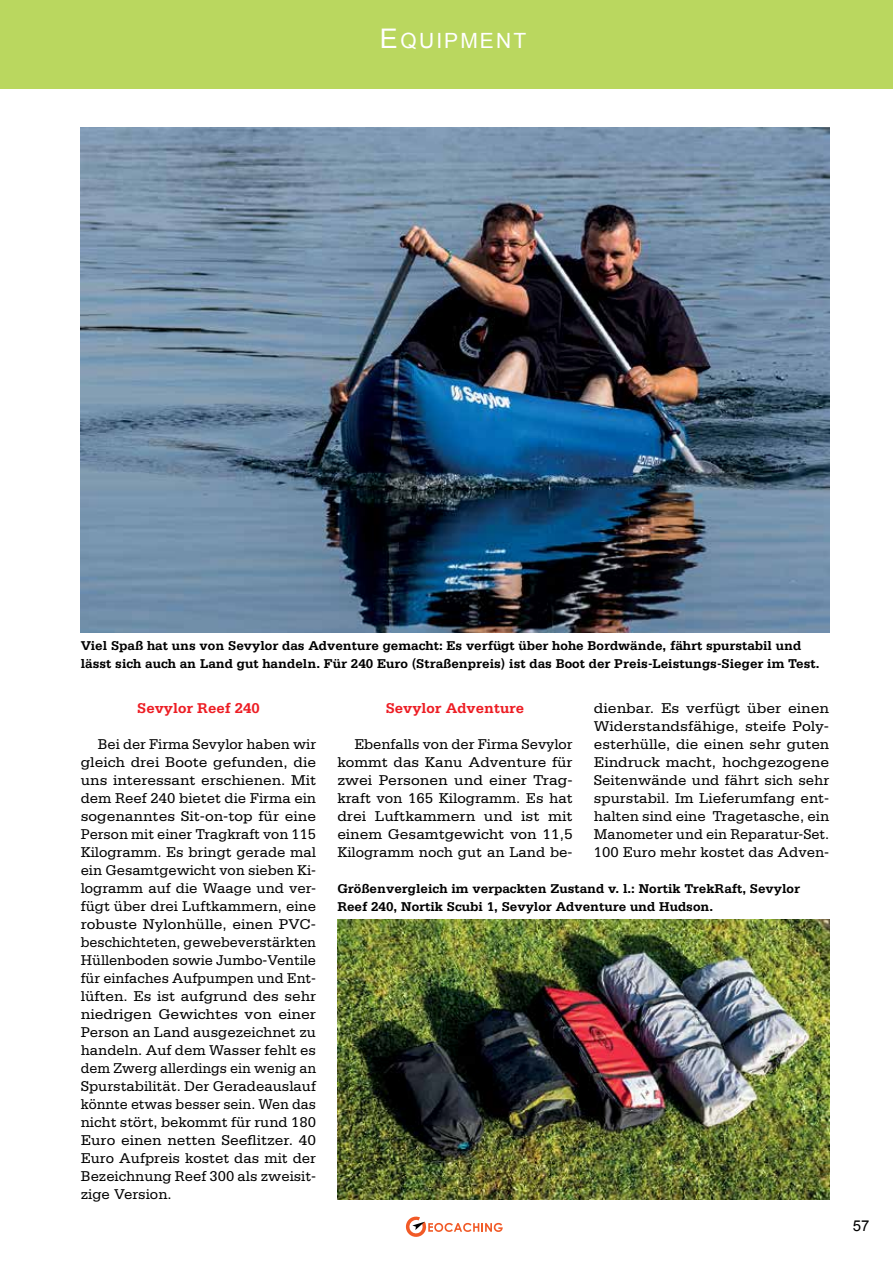
<style>
.page{position:relative;width:893px;height:1263px;background:#fff}
.page>*{position:absolute;margin:0;border:0;box-sizing:border-box;transform-origin:0 0}
.t1{font:21px "Arial";letter-spacing:.1em;color:#fff}
.t2{font:15px/18px "Serifa Std";color:#000;text-align:justify}
.t3{font:15px/18px "Serifa Std";color:#000;text-align:justify;scale:1.05 1}
.t4{font:700 15px "Serifa Std";color:#ed1d24}
.t5{font:15px "Arial";color:#000}
.t6{font:700 13.5px/18px "Serifa Std";color:#000}
.s1{font-size:27px}
</style>
<div class="page">
<div style="left:0;top:0;width:893px;height:88px;background:#bad75f"></div>
<svg style="left:405px;top:1216px;width:98px;height:21px"></svg>
<img style="left:81px;top:127px;width:748px;height:506px">
<img style="left:337px;top:919px;width:492px;height:280px">
<h1 class="t1" style="left:380px;top:27px;width:148px"><span class="s1">E</span>QUIPMENT</h1>
<p class="t6" style="left:81px;top:636px;width:740px">Viel Spaß hat uns von Sevylor das Adventure gemacht: Es verfügt über hohe Bordwände, fährt spurstabil und lässt sich auch an Land gut handeln. Für 240 Euro (Straßenpreis) ist das Boot der Preis-Leistungs-Sieger im Test.</p>
<p class="t4" style="left:137px;top:699px;width:124px">Sevylor Reef 240</p>
<p class="t2" style="left:81px;top:735px;width:237px;text-indent:17px">Bei der Firma Sevylor haben wir gleich drei Boote gefunden, die uns interessant erschienen. Mit dem Reef 240 bietet die Firma ein sogenanntes Sit-on-top für eine Person mit einer Tragkraft von 115<br>Kilogramm. Es bringt gerade mal ein Gesamtgewicht von sieben Ki&shy;logramm auf die Waage und ver&shy;fügt über drei Luftkammern, eine robuste Nylonhülle, einen PVC&shy;beschichteten, gewebeverstärkten Hüllenboden sowie Jumbo-Ventile für einfaches Aufpumpen und Ent&shy;lüften. Es ist aufgrund des sehr niedrigen Gewichtes von einer Person an Land ausgezeichnet zu handeln. Auf dem Wasser fehlt es dem Zwerg allerdings ein wenig an Spurstabilität. Der Geradeauslauf könnte etwas besser sein. Wen das nicht stört, bekommt für rund 180<br>Euro einen netten Seeflitzer. 40<br>Euro Aufpreis kostet das mit der Bezeichnung Reef 300 als zweisit&shy;zige Version.</p>
<p class="t4" style="left:386px;top:699px;width:140px">Sevylor Adventure</p>
<p class="t2" style="left:337px;top:735px;width:237px;text-indent:17px">Ebenfalls von der Firma Sevylor kommt das Kanu Adventure für zwei Personen und einer Trag&shy;kraft von 165 Kilogramm. Es hat drei Luftkammern und ist mit einem Gesamtgewicht von 11,5<br>Kilogramm noch gut an Land be-</p>
<p class="t3" style="left:594px;top:699px;width:226px">dienbar. Es verfügt über einen Widerstandsfähige, steife Poly&shy;esterhülle, die einen sehr guten Eindruck macht, hochgezogene Seitenwände und fährt sich sehr spurstabil. Im Lieferumfang ent&shy;halten sind eine Tragetasche, ein Manometer und ein Reparatur-Set.<br>100 Euro mehr kostet das Adven-</p>
<p class="t6" style="left:337px;top:879px;width:464px">Größenvergleich im verpackten Zustand v. l.: Nortik TrekRaft, Sevylor<br>Reef 240, Nortik Scubi 1, Sevylor Adventure und Hudson.</p>
<p class="t5" style="left:853px;top:1215px;width:18px">57</p>
</div>
